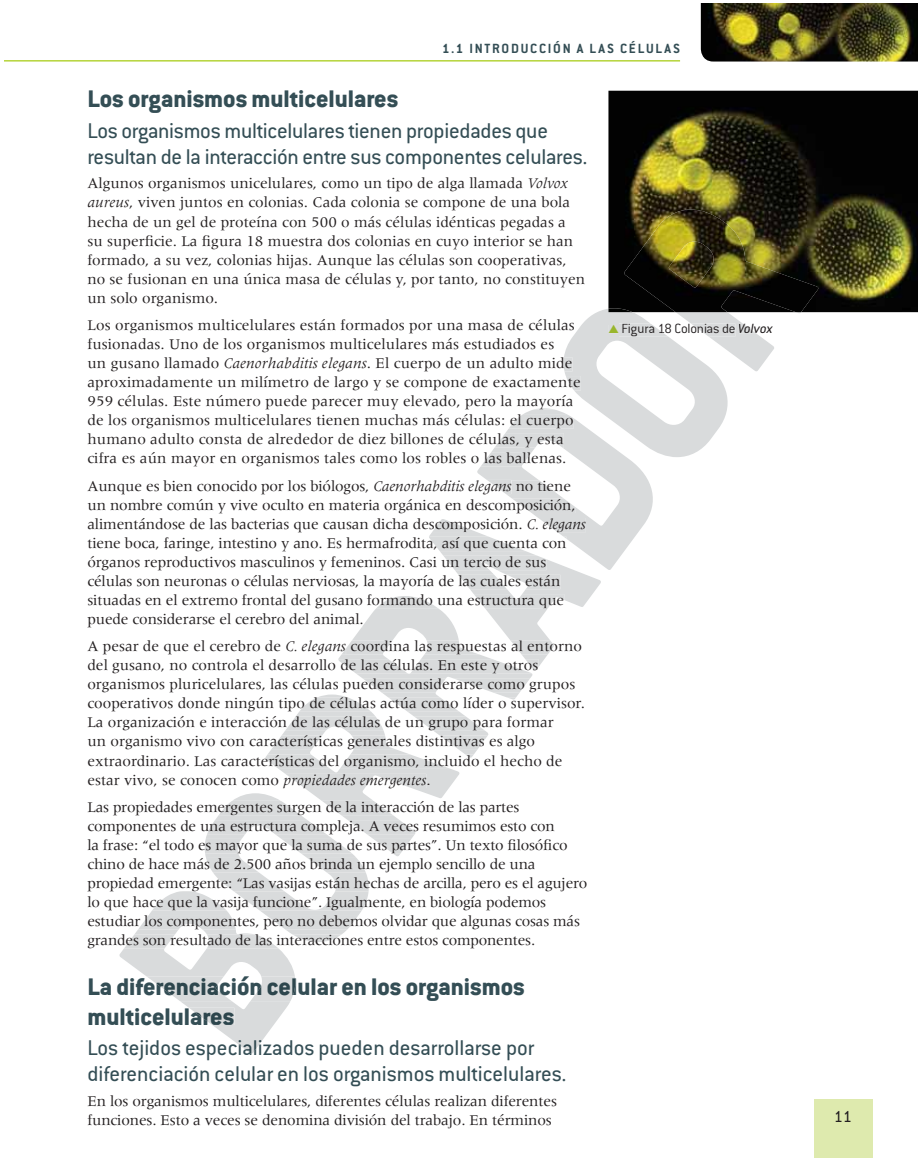
<style>
.page{position:relative;width:918px;height:1161px;background:#fff}
.page>*{position:absolute;margin:0;border:0;box-sizing:border-box;transform-origin:0 0}
.t1{font:800 26.4px/29.2px "Conduit ITC Std";color:#344e55}
.t2{font:23.4px/26.4px "Conduit ITC Std";letter-spacing:-.01em;color:#344e55}
.t3{font:17.55px "Conduit ITC Std";color:#231f20}
.t4{font:15.45px/19px "Meridien LT Std";color:#231f20}
.t5{font:700 14.7px "Conduit ITC Std";letter-spacing:.12em;color:#344e55}
.t6{font:300 14.7px "Conduit ITC Std";letter-spacing:-.015em;color:#231f20}
.s1{font-style:italic}
.s2{color:#2d464d}
.s3{color:#99b62c}
.s4{font-weight:400;font-style:italic}
</style>
<div class="page">
<img style="left:608px;top:91px;width:310px;height:221px">
<div style="left:814px;top:1100px;width:58px;height:58px;background:#deeaae"></div>
<hr style="left:4px;top:60px;width:676px;height:2px;background:#b3d334">
<img style="left:701px;top:3px;width:217px;height:59px">
<img style="left:608px;top:308px;width:16px;height:1px">
<svg style="left:119px;top:309px;width:656px;height:745px"></svg>
<img style="left:624px;top:210px;width:195px;height:102px">
<p class="t5" style="left:442px;top:43px;width:239px">1.1 INTRODUCCIÓN A LAS CÉLULAS</p>
<h1 class="t1" style="left:87px;top:87px;width:312px">Los organismos multicelulares</h1>
<h2 class="t2" style="left:87px;top:119px;width:501px">Los organismos multicelulares tienen propiedades que resultan de la interacción entre sus componentes celulares.</h2>
<p class="t4" style="left:87px;top:175px;width:499px">Algunos organismos unicelulares, como un tipo de alga llamada <span class="s1">Volvox aureus</span>, viven juntos en colonias. Cada colonia se compone de una bola hecha de un gel de proteína con 500 o más células idénticas pegadas a<br>su superficie. La figura 18 muestra dos colonias en cuyo interior se han formado, a su vez, colonias hijas. Aunque las células son cooperativas, no se fusionan en una única masa de células y, por tanto, no constituyen un solo organismo.</p>
<p class="t4" style="left:87px;top:316px;width:495px">Los organismos multicelulares están formados por una masa de células fusionadas. Uno de los organismos multicelulares más estudiados es<br>un gusano llamado <span class="s1">Caenorhabditis elegans</span>. El cuerpo de un adulto mide aproximadamente un milímetro de largo y se compone de exactamente 959 células. Este número puede parecer muy elevado, pero la ma oría de los organismos multicelulares tienen muchas más células: el cuerpo humano adulto consta de alrededor de diez billones de células, y esta cifra es aún mayor en organismos tales como los robles o las ballenas.</p>
<p class="t4" style="left:87px;top:477px;width:500px">Aunque es bien conocido por los biólogos, <span class="s1">Caenorhabditis elegans</span> no tiene un nombre común y vive oculto en materia orgánica en descomposición, alimentándose de las bacterias que causan dicha descomposición. <span class="s1">C. elegans </span>tiene boca, faringe, intestino y ano. Es hermafrodita, así que cuenta con órganos reproductivos masculinos y femeninos. Casi un tercio de sus células son neuronas o células nerviosas, la mayoría de las cuales están situadas en el extremo frontal del gusano formando una estructura que puede considerarse el cerebro del animal.</p>
<p class="t4" style="left:87px;top:638px;width:499px">A pesar de que el cerebro de <span class="s1">C. elegans</span> coordina las respuestas al entorno del gusano, no controla el desarrollo de las células. En este y otros organismos pluricelulares, las células pueden considerarse como grupos cooperativos donde ningún tipo de células actúa como líder o supervisor.<br>La organización e interacción de las células de un grupo para formar<br>un organismo vivo con características generales distintivas es algo extraordinario. Las características del organismo, inclui o el hecho de estar vivo, se conocen como <span class="s1">propiedades emergentes</span>.</p>
<p class="t4" style="left:87px;top:798px;width:502px">Las propiedades emergentes surgen de la interacción de las partes componentes de una estructura compleja. A veces resumimos esto con<br>la frase: “el todo es mayor que la suma de sus partes”. Un texto filosófico chino de hace más de 2.500 años brinda un ejemplo sencillo de una propiedad emergente: “Las vasijas están hechas de arcilla, pero es el agujero lo que hace que la vasija funcione”. Igualmente, en biología podemos estudiar los componentes, pero no debemos olvidar que algunas cosas más grandes son resultado de las interacciones entre estos componentes.</p>
<h1 class="t1" style="left:87px;top:975px;width:439px">La dif<span class="s2">erenciación cel</span>ular en los organismos multicelu<span class="s2">lares</span></h1>
<h2 class="t2" style="left:87px;top:1037px;width:481px">Los tejidos espe<span class="s2">ciali</span>zados pueden desarrollarse por diferenciación celular en los organismos multicelulares.</h2>
<p class="t4" style="left:87px;top:1092px;width:471px">En los organismos multicelulares, diferentes células realizan diferentes funciones. Esto a veces se denomina división del trabajo. En términos</p>
<p class="t4" style="left:539px;top:392px;width:10px">y</p>
<p class="t4" style="left:463px;top:752px;width:10px">d</p>
<p class="t6" style="left:608px;top:323px;width:166px"><span class="s3">▲</span> Figura 18 Colonias de <span class="s4">Volvox</span></p>
<p class="t3" style="left:834px;top:1110px;width:19px">11</p>
</div>
